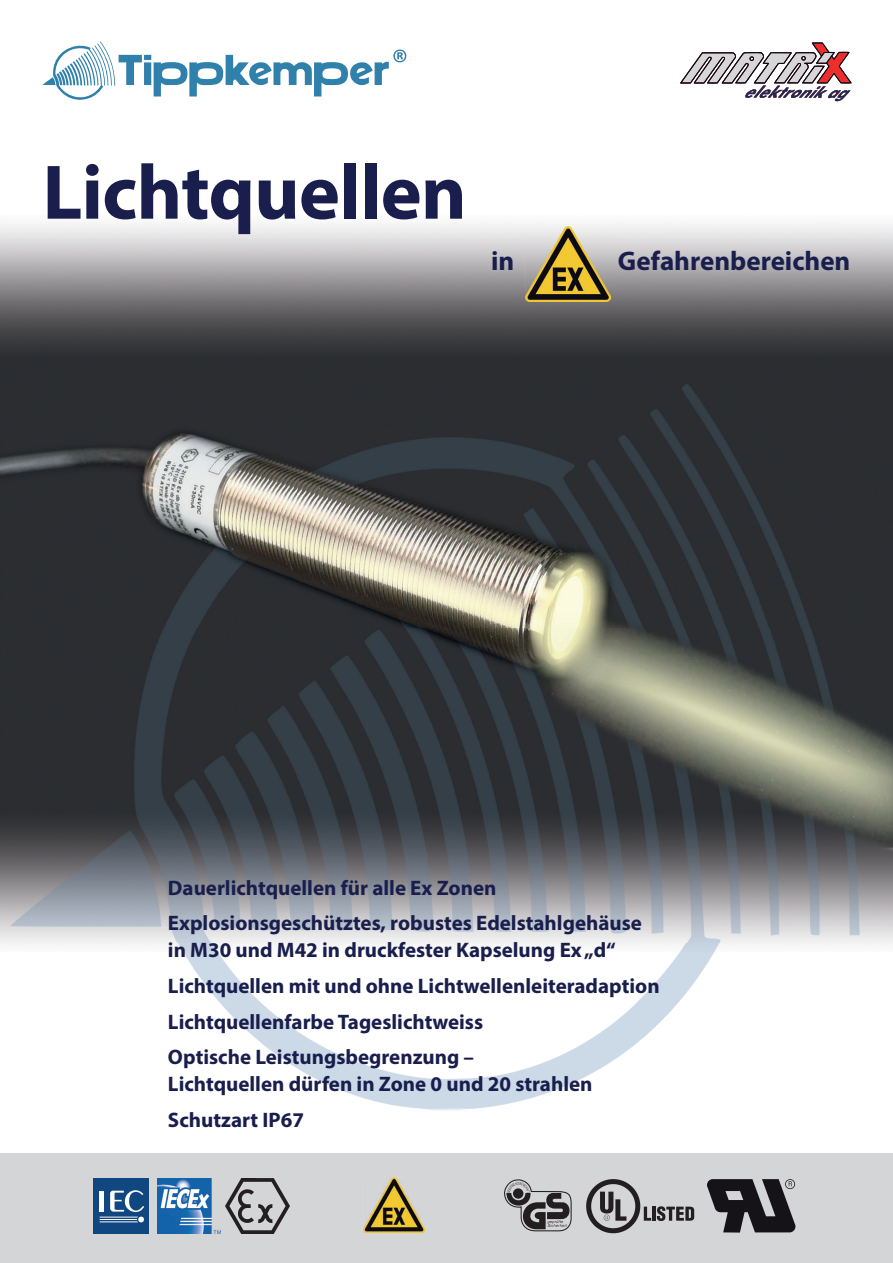
<style>
.page{position:relative;width:893px;height:1263px;background:#fff}
.page>*{position:absolute;margin:0;border:0;box-sizing:border-box;transform-origin:0 0}
.t1{font:700 78px "Myriad Pro";letter-spacing:-.01em;color:#191e4d}
.t2{font:700 27px "Myriad Pro";color:#191e4d}
.t3{font:700 21px/35.5px "Myriad Pro";color:#191e4d}
</style>
<div class="page">
<img style="left:0;top:42px;width:893px;height:1069px">
<svg style="left:43px;top:41px;width:363px;height:59px"></svg>
<svg style="left:680px;top:43px;width:171px;height:58px"></svg>
<div style="left:0;top:1153px;width:893px;height:110px;background:#d4d5d7"></div>
<img style="left:525px;top:227px;width:85px;height:75px">
<img style="left:363px;top:1178px;width:62px;height:54px">
<div style="left:94px;top:1178px;width:55px;height:55px;background:#114781"></div>
<svg style="left:100px;top:1190px;width:44px;height:32px"></svg>
<svg style="left:504px;top:1179px;width:68px;height:53px"></svg>
<img style="left:225px;top:1178px;width:64px;height:56px">
<svg style="left:657px;top:1206px;width:37px;height:15px"></svg>
<hr style="left:652px;top:1206px;width:4px;height:15px;background:#231f20">
<svg style="left:586px;top:1179px;width:65px;height:54px"></svg>
<img style="left:158px;top:1178px;width:63px;height:55px">
<svg style="left:707px;top:1179px;width:88px;height:53px"></svg>
<h1 class="t1" style="left:43px;top:142px;width:426px">Lichtquellen</h1>
<p class="t2" style="left:491px;top:243px;width:25px">in</p>
<p class="t2" style="left:618px;top:243px;width:234px">Gefahrenbereichen</p>
<p class="t3" style="left:168px;top:869px;width:475px">Dauerlichtquellen für alle Ex Zonen<br>Explosionsgeschütztes, robustes Edelstahlgehäuse</p>
<p class="t3" style="left:168px;top:932px;width:493px">in M30 und M42 in druckfester Kapselung Ex „d“ Lichtquellen mit und ohne Lichtwellenleiteradaption Lichtquellenfarbe Tageslichtweiss<br>Optische Leistungsbegrenzung –</p>
<p class="t3" style="left:168px;top:1065px;width:426px">Lichtquellen dürfen in Zone 0 und 20 strahlen<br>Schutzart IP67</p>
</div>
